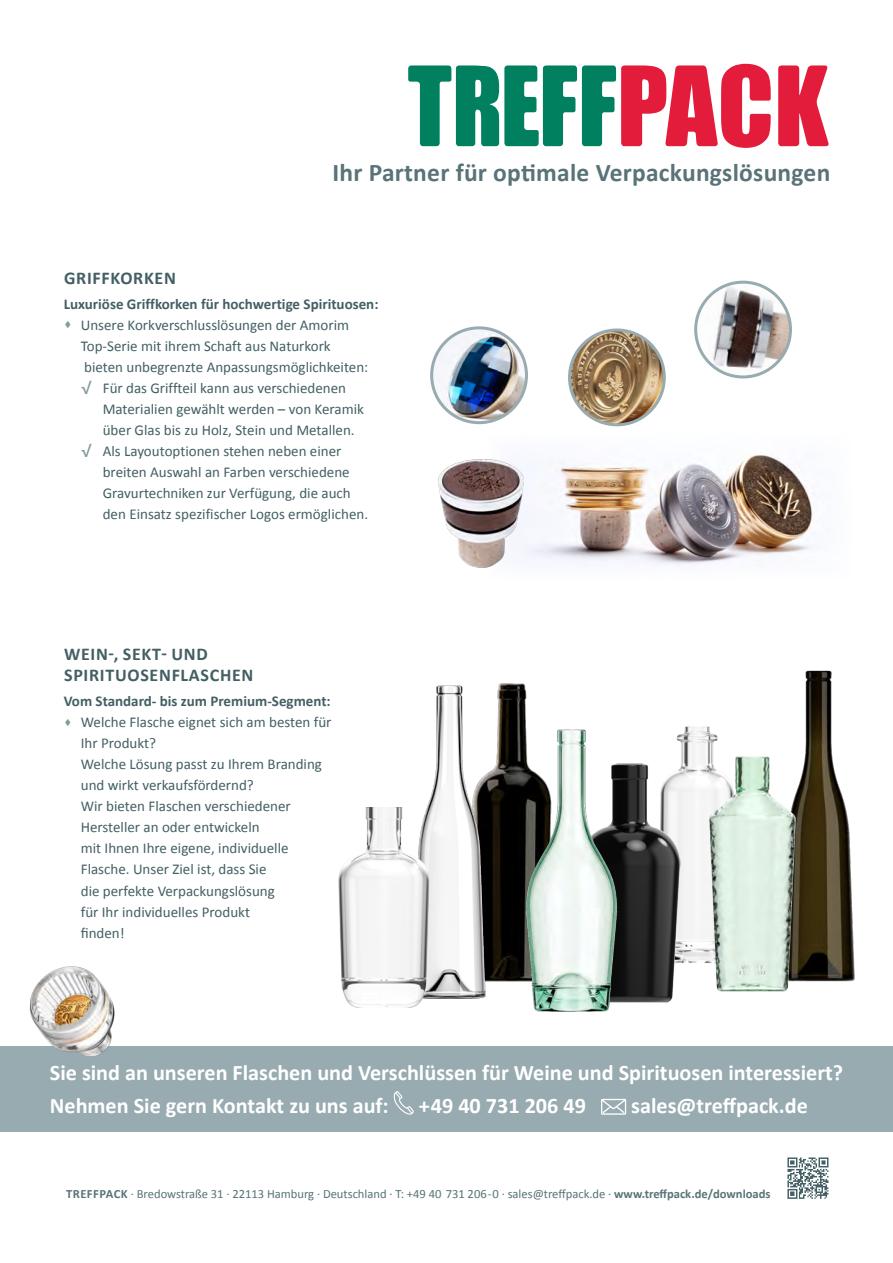
<style>
.page{position:relative;width:893px;height:1263px;background:#fff}
.page>*{position:absolute;margin:0;border:0;box-sizing:border-box;transform-origin:0 0}
.t1{font:700 25.5px "Calibri";letter-spacing:.01em;color:#597378}
.t2{font:700 22.2px/33px "Calibri";color:#fff}
.t3{font:700 18px/21.6px "Calibri";letter-spacing:.04em;color:#435f64}
.t4{font:15px/21px "Calibri";color:#435f64}
.t5{font:700 15px "Calibri";color:#435f64}
.t6{font:12.6px "Calibri";color:#597378}
.s1{color:#82999d}
.s2{font-family:"Aktiv Grotesk";font-size:18px;color:#82999d}
.s3{font-weight:700}
</style>
<div class="page">
<div style="left:0;top:1046px;width:893px;height:85px;background:#97abb0"></div>
<svg style="left:393px;top:1091px;width:21px;height:24px"></svg>
<div style="left:601px;top:1099px;width:25px;height:16px;border:1px solid #fff"></div>
<svg style="left:601px;top:1098px;width:26px;height:16px"></svg>
<img style="left:787px;top:1157px;width:42px;height:42px">
<svg style="left:408px;top:64px;width:421px;height:84px"></svg>
<img style="left:526px;top:454px;width:290px;height:112px">
<img style="left:438px;top:459px;width:88px;height:109px">
<img style="left:676px;top:726px;width:17px;height:237px">
<img style="left:629px;top:763px;width:58px;height:240px">
<img style="left:493px;top:683px;width:34px;height:299px">
<img style="left:521px;top:725px;width:108px;height:287px">
<img style="left:696px;top:282px;width:94px;height:95px;border-radius:47px">
<div style="left:694px;top:281px;width:98px;height:97px;border:3px solid #97abb0;border-radius:50%"></div>
<img style="left:432px;top:328px;width:94px;height:95px;border-radius:47px">
<div style="left:430px;top:326px;width:98px;height:98px;border:3px solid #97abb0;border-radius:50%"></div>
<img style="left:569px;top:330px;width:95px;height:95px;border-radius:47px">
<div style="left:568px;top:328px;width:98px;height:98px;border:3px solid #97abb0;border-radius:50%"></div>
<img style="left:693px;top:670px;width:161px;height:312px">
<img style="left:396px;top:685px;width:97px;height:314px">
<img style="left:338px;top:808px;width:102px;height:200px">
<img style="left:707px;top:742px;width:95px;height:250px">
<img style="left:29px;top:966px;width:86px;height:91px">
<h1 class="t1" style="left:332px;top:156px;width:499px">Ihr Partner für optimale Verpackungslösungen</h1>
<p class="t3" style="left:64px;top:267px;width:113px">GRIFFKORKEN</p>
<p class="t5" style="left:64px;top:294px;width:316px">Luxuriöse Griffkorken für hochwertige Spirituosen:</p>
<p class="t4" style="left:81px;top:314px;width:289px;text-indent:-17px"><span class="s1">▲</span> Unsere Korkverschlusslösungen der Amorim Top-Serie mit ihrem Schaft aus Naturkork bieten unbegrenzte Anpassungsmöglichkeiten: <span class="s2">√</span> Für das Griffteil kann aus verschiedenen</p>
<p class="t4" style="left:103px;top:398px;width:263px">Materialien gewählt werden – von Keramik</p>
<p class="t4" style="left:103px;top:419px;width:253px">über Glas bis zu Holz, Stein und Metallen.</p>
<p class="t4" style="left:81px;top:440px;width:262px"><span class="s2">√</span> Als Layoutoptionen stehen neben einer</p>
<p class="t4" style="left:103px;top:461px;width:248px">breiten Auswahl an Farben verschiedene</p>
<p class="t4" style="left:103px;top:482px;width:250px">Gravurtechniken zur Verfügung, die auch</p>
<p class="t4" style="left:103px;top:503px;width:267px">den Einsatz spezifischer Logos ermöglichen.</p>
<p class="t3" style="left:64px;top:643px;width:191px">WEIN-, SEKT- UND<br>SPIRITUOSENFLASCHEN</p>
<p class="t5" style="left:64px;top:692px;width:268px">Vom Standard- bis zum Premium-Segment:</p>
<p class="t4" style="left:81px;top:711px;width:252px;text-indent:-17px"><span class="s1">▲</span> Welche Flasche eignet sich am besten für<br>Ihr Produkt?<br>Welche Lösung passt zu Ihrem Branding und wirkt verkaufsfördernd?<br>Wir bieten Flaschen verschiedener<br>Hersteller an oder entwickeln<br>mit Ihnen Ihre eigene, individuelle<br>Flasche. Unser Ziel ist, dass Sie<br>die perfekte Verpackungslösung<br>für Ihr individuelles Produkt<br>finden!</p>
<h2 class="t2" style="left:50px;top:1056px;width:795px">Sie sind an unseren Flaschen und Verschlüssen für Weine und Spirituosen interessiert?<br>Nehmen Sie gern Kontakt zu uns auf:</h2>
<h2 class="t2" style="left:419px;top:1089px;width:169px">+49 40 731 206 49</h2>
<h2 class="t2" style="left:631px;top:1089px;width:178px">sales@treffpack.de</h2>
<p class="t6" style="left:66px;top:1186px;width:706px"><span class="s3">TREFFPACK</span> · Bredowstraße 31 · 22113 Hamburg · Deutschland · T: +49 40 731 206-0 · sales@treffpack.de · <span class="s3">www.treffpack.de/downloads</span></p>
</div>
